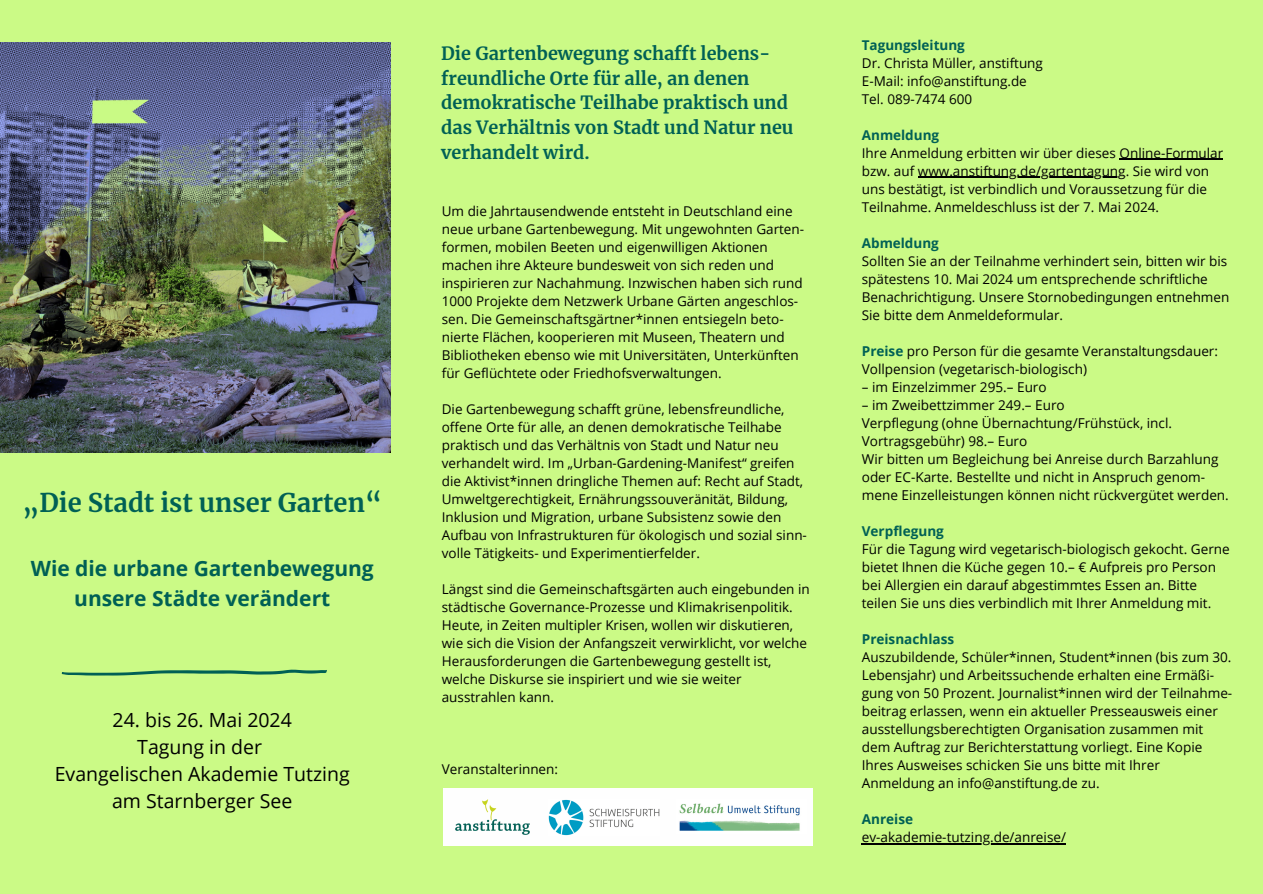
<style>
.page{position:relative;width:1263px;height:894px;background:#fff}
.page>*{position:absolute;margin:0;border:0;box-sizing:border-box;transform-origin:0 0}
.t1{font:700 25.5px "Merriweather";color:#006055}
.t2{font:700 21px/29.2px "Open Sans";color:#006055;text-align:center}
.t3{font:19.5px/27px "Open Sans";color:#000;text-align:center}
.t4{font:700 18px/24.8px "Merriweather";color:#006055}
.t5{font:13.5px/18px "Open Sans";color:#000}
.t6{font:700 13.5px "Open Sans";color:#006055}
.s1{font-weight:700;color:#006055}
</style>
<div class="page">
<div style="left:0;top:0;width:1263px;height:893px;background:#cbfa86"></div>
<svg style="left:61px;top:669px;width:266px;height:7px"></svg>
<div style="left:443px;top:787px;width:370px;height:58px;background:#fefefe"></div>
<img style="left:455px;top:799px;width:75px;height:36px">
<img style="left:548px;top:799px;width:112px;height:35px">
<img style="left:679px;top:803px;width:121px;height:28px">
<img style="left:0;top:42px;width:391px;height:410px">
<hr style="left:1119px;top:159px;width:104px;height:1px;background:#000">
<hr style="left:918px;top:177px;width:208px;height:1px;background:#000">
<hr style="left:862px;top:843px;width:204px;height:1px;background:#000">
<p class="t1" style="left:23px;top:487px;width:361px">„Die Stadt ist unser Garten“</p>
<p class="t2" style="left:31px;top:553px;width:345px">Wie die urbane Gartenbewegung unsere Städte verändert</p>
<p class="t3" style="left:55px;top:705px;width:297px">24. bis 26. Mai 2024<br>Tagung in der<br>Evangelischen Akademie Tutzing am Starnberger See</p>
<p class="t4" style="left:441px;top:41px;width:354px">Die Gartenbewegung schafft lebens&shy;freundliche Orte für alle, an denen demokratische Teilhabe praktisch und das Verhältnis von Stadt und Natur neu verhandelt wird.</p>
<p class="t6" style="left:862px;top:35px;width:105px">Tagungsleitung</p>
<p class="t5" style="left:862px;top:53px;width:183px">Dr. Christa Müller, anstiftung</p>
<p class="t5" style="left:862px;top:71px;width:167px">E-Mail: info@anstiftung.de</p>
<p class="t5" style="left:862px;top:89px;width:112px">Tel. 089-7474 600</p>
<p class="t6" style="left:862px;top:125px;width:79px">Anmeldung</p>
<p class="t5" style="left:862px;top:143px;width:363px">Ihre Anmeldung erbitten wir über dieses Online-Formular bzw. auf www.anstiftung.de/gartentagung. Sie wird von</p>
<p class="t5" style="left:862px;top:179px;width:347px">uns bestätigt, ist verbindlich und Voraussetzung für die<br>Teilnahme. Anmeldeschluss ist der 7. Mai 2024.</p>
<p class="t5" style="left:862px;top:233px;width:367px"><span class="s1">Abmeldung<br></span>Sollten Sie an der Teilnahme verhindert sein, bitten wir bis spätestens 10. Mai 2024 um entsprechende schriftliche</p>
<p class="t5" style="left:862px;top:287px;width:369px">Benachrichtigung. Unsere Stornobedingungen entnehmen<br>Sie bitte dem Anmeldeformular.</p>
<p class="t5" style="left:862px;top:341px;width:358px"><span class="s1">Preise</span> pro Person für die gesamte Veranstaltungsdauer:</p>
<p class="t5" style="left:862px;top:359px;width:227px">Vollpension (vegetarisch-biologisch)</p>
<p class="t5" style="left:862px;top:377px;width:186px">– im Einzelzimmer 295.– Euro</p>
<p class="t5" style="left:862px;top:395px;width:205px">– im Zweibettzimmer 249.– Euro</p>
<p class="t5" style="left:862px;top:413px;width:312px">Verpflegung (ohne Übernachtung/Frühstück, incl.<br>Vortragsgebühr) 98.– Euro</p>
<p class="t5" style="left:862px;top:449px;width:369px">Wir bitten um Begleichung bei Anreise durch Barzahlung oder EC-Karte. Bestellte und nicht in Anspruch genom&shy;mene Einzelleistungen können nicht rückvergütet werden.</p>
<p class="t6" style="left:862px;top:521px;width:84px">Verpflegung</p>
<p class="t5" style="left:862px;top:539px;width:369px">Für die Tagung wird vegetarisch-biologisch gekocht. Gerne bietet Ihnen die Küche gegen 10.– € Aufpreis pro Person bei Allergien ein darauf abgestimmtes Essen an. Bitte teilen Sie uns dies verbindlich mit Ihrer Anmeldung mit.</p>
<p class="t6" style="left:862px;top:629px;width:94px">Preisnachlass</p>
<p class="t5" style="left:862px;top:647px;width:372px">Auszubildende, Schüler*innen, Student*innen (bis zum 30.<br>Lebensjahr) und Arbeitssuchende erhalten eine Ermäßi&shy;gung von 50 Prozent. Journalist*innen wird der Teilnahme&shy;beitrag erlassen, wenn ein aktueller Presseausweis einer ausstellungsberechtigten Organisation zusammen mit dem Auftrag zur Berichterstattung vorliegt. Eine Kopie Ihres Ausweises schicken Sie uns bitte mit Ihrer Anmeldung an info@anstiftung.de zu.</p>
<p class="t6" style="left:862px;top:809px;width:53px">Anreise</p>
<p class="t5" style="left:862px;top:827px;width:206px">ev-akademie-tutzing.de/anreise/</p>
<p class="t5" style="left:442px;top:201px;width:364px">Um die Jahrtausendwende entsteht in Deutschland eine neue urbane Gartenbewegung. Mit ungewohnten Garten&shy;formen, mobilen Beeten und eigenwilligen Aktionen machen ihre Akteure bundesweit von sich reden und inspirieren zur Nachahmung. Inzwischen haben sich rund 1000 Projekte dem Netzwerk Urbane Gärten angeschlos&shy;sen. Die Gemeinschaftsgärtner*innen entsiegeln beto&shy;nierte Flächen, kooperieren mit Museen, Theatern und Bibliotheken ebenso wie mit Universitäten, Unterkünften für Geflüchtete oder Friedhofsverwaltungen.</p>
<h3 class="t5" style="left:442px;top:399px;width:367px">Die Gartenbewegung schafft grüne, lebensfreundliche, offene Orte für alle, an denen demokratische Teilhabe praktisch und das Verhältnis von Stadt und Natur neu verhandelt wird. Im „Urban-Gardening-Manifest“ greifen die Aktivist*innen dringliche Themen auf: Recht auf Stadt, Umweltgerechtigkeit, Ernährungssouveränität, Bildung, Inklusion und Migration, urbane Subsistenz sowie den Aufbau von Infrastrukturen für ökologisch und sozial sinn&shy;volle Tätigkeits- und Experimentierfelder.</h3>
<h4 class="t5" style="left:442px;top:579px;width:369px">Längst sind die Gemeinschaftsgärten auch eingebunden in städtische Governance-Prozesse und Klimakrisenpolitik.<br>Heute, in Zeiten multipler Krisen, wollen wir diskutieren, wie sich die Vision der Anfangszeit verwirklicht, vor welche Herausforderungen die Gartenbewegung gestellt ist, welche Diskurse sie inspiriert und wie sie weiter ausstrahlen kann.</h4>
<p class="t5" style="left:442px;top:759px;width:118px">Veranstalterinnen:</p>
</div>
